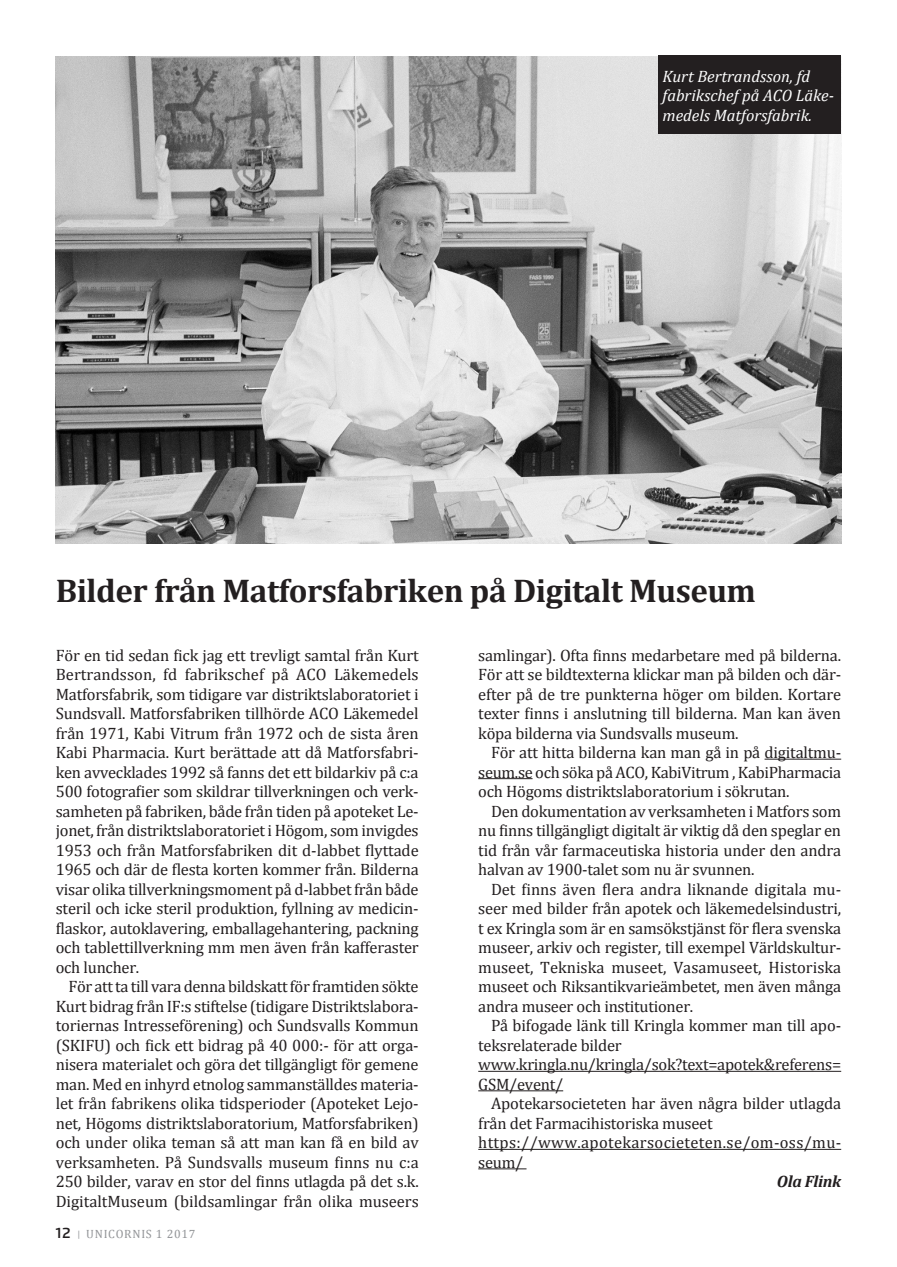
<style>
.page{position:relative;width:897px;height:1267px;background:#fff}
.page>*{position:absolute;margin:0;border:0;box-sizing:border-box;transform-origin:0 0}
.Rubrik{font:700 33px "Cambria";letter-spacing:-.015em;color:#231f20}
.Bröd_med_indrag{font:16.5px/19.5px "Cambria";letter-spacing:-.015em;color:#231f20;text-align:justify}
.Bröd_utan_indrag{font:16.5px/19.5px "Cambria";letter-spacing:-.015em;color:#231f20;text-align:justify}
.Bildtext{font:italic 16.5px/19.5px "Cambria";color:#fff}
.Bröd_utan_indrag-2{font:16.5px/19.5px "Cambria";letter-spacing:.02em;color:#231f20}
.Författare{font:italic 700 16.5px "Cambria";letter-spacing:-.015em;color:#231f20}
.t1{font:12px "Cambria";letter-spacing:.06em;color:#939598}
.s1{font-family:"Flexo";font-weight:600;font-size:15px;color:#231f20}
.s2{font-size:9px}
</style>
<div class="page">
<hr style="left:764px;top:758px;width:77px;height:1px;background:#231f20">
<hr style="left:478px;top:778px;width:54px;height:1px;background:#231f20">
<hr style="left:478px;top:1070px;width:363px;height:1px;background:#231f20">
<hr style="left:478px;top:1090px;width:85px;height:1px;background:#231f20">
<hr style="left:478px;top:1148px;width:363px;height:1px;background:#231f20">
<hr style="left:478px;top:1168px;width:48px;height:1px;background:#231f20">
<img style="left:56px;top:56px;width:785px;height:487px">
<div style="left:658px;top:56px;width:183px;height:78px;background:#231f20"></div>
<p class="Bildtext" style="left:662px;top:66px;width:173px">Kurt Bertrandsson, fd fabrikschef på ACO Läke&shy;medels Matforsfabrik.</p>
<p class="Rubrik" style="left:56px;top:567px;width:701px">Bilder från Matforsfabriken på Digitalt Museum</p>
<p class="Bröd_utan_indrag" style="left:56px;top:645px;width:364px">För en tid sedan fick jag ett trevligt samtal från Kurt Bertrandsson, fd fabrikschef på ACO Läkemedels Matforsfabrik, som tidigare var distriktslaboratoriet i Sundsvall. Matforsfabriken tillhörde ACO Läkemedel från 1971, Kabi Vitrum från 1972 och de sista åren Kabi Pharmacia. Kurt berättade att då Matforsfabri&shy;ken avvecklades 1992 så fanns det ett bildarkiv på c:a 500 fotografier som skildrar tillverkningen och verk&shy;samheten på fabriken, både från tiden på apoteket Le&shy;jonet, från distriktslaboratoriet i Högom, som invigdes 1953 och från Matforsfabriken dit d-labbet flyttade 1965 och där de flesta korten kommer från. Bilderna visar olika tillverkningsmoment på d-labbet från både steril och icke steril produktion, fyllning av medicin&shy;flaskor, autoklavering, emballagehantering, packning och tablettillverkning mm men även från kafferaster och luncher.</p>
<p class="Bröd_med_indrag" style="left:56px;top:976px;width:364px;text-indent:13px">För att ta till vara denna bildskatt för framtiden sökte Kurt bidrag från IF:s stiftelse (tidigare Distriktslabora&shy;toriernas Intresseförening) och Sundsvalls Kommun (SKIFU) och fick ett bidrag på 40 000:- för att orga&shy;nisera materialet och göra det tillgängligt för gemene man. Med en inhyrd etnolog sammanställdes materia&shy;let från fabrikens olika tidsperioder (Apoteket Lejo&shy;net, Högoms distriktslaboratorium, Matforsfabriken) och under olika teman så att man kan få en bild av verksamheten. På Sundsvalls museum finns nu c:a 250 bilder, varav en stor del finns utlagda på det s.k.<br>DigitaltMuseum (bildsamlingar från olika museers</p>
<p class="t1" style="left:56px;top:1226px;width:141px"><span class="s1">12</span> <span class="s2">|</span> UNICORNIS 1 2017</p>
<p class="Bröd_med_indrag" style="left:478px;top:645px;width:364px">samlingar). Ofta finns medarbetare med på bilderna.<br>För att se bildtexterna klickar man på bilden och där&shy;efter på de tre punkterna höger om bilden. Kortare texter finns i anslutning till bilderna. Man kan även köpa bilderna via Sundsvalls museum.</p>
<p class="Bröd_med_indrag" style="left:478px;top:742px;width:364px;text-indent:13px">För att hitta bilderna kan man gå in på digitaltmu&shy;seum.se och söka på ACO, KabiVitrum , KabiPharmacia och Högoms distriktslaboratorium i sökrutan.</p>
<p class="Bröd_med_indrag" style="left:478px;top:801px;width:364px;text-indent:13px">Den dokumentation av verksamheten i Matfors som nu finns tillgängligt digitalt är viktig då den speglar en tid från vår farmaceutiska historia under den andra halvan av 1900-talet som nu är svunnen.</p>
<p class="Bröd_med_indrag" style="left:478px;top:879px;width:364px;text-indent:13px">Det finns även flera andra liknande digitala mu&shy;seer med bilder från apotek och läkemedelsindustri, t ex Kringla som är en samsökstjänst för flera svenska museer, arkiv och register, till exempel Världskultur&shy;museet, Tekniska museet, Vasamuseet, Historiska museet och Riksantikvarieämbetet, men även många andra museer och institutioner.</p>
<p class="Bröd_med_indrag" style="left:478px;top:1015px;width:364px;text-indent:13px">På bifogade länk till Kringla kommer man till apo&shy;teksrelaterade bilder</p>
<p class="Bröd_utan_indrag" style="left:478px;top:1054px;width:364px">www.kringla.nu/kringla/sok?text=apotek&amp;referens=<br>GSM/event/</p>
<p class="Bröd_med_indrag" style="left:478px;top:1093px;width:364px;text-indent:13px">Apotekarsocieteten har även några bilder utlagda från det Farmacihistoriska museet</p>
<p class="Bröd_utan_indrag-2" style="left:478px;top:1132px;width:364px">https://www.apotekarsocieteten.se/om-oss/mu&shy;seum/</p>
<p class="Författare" style="left:776px;top:1169px;width:66px">Ola Flink</p>
</div>
